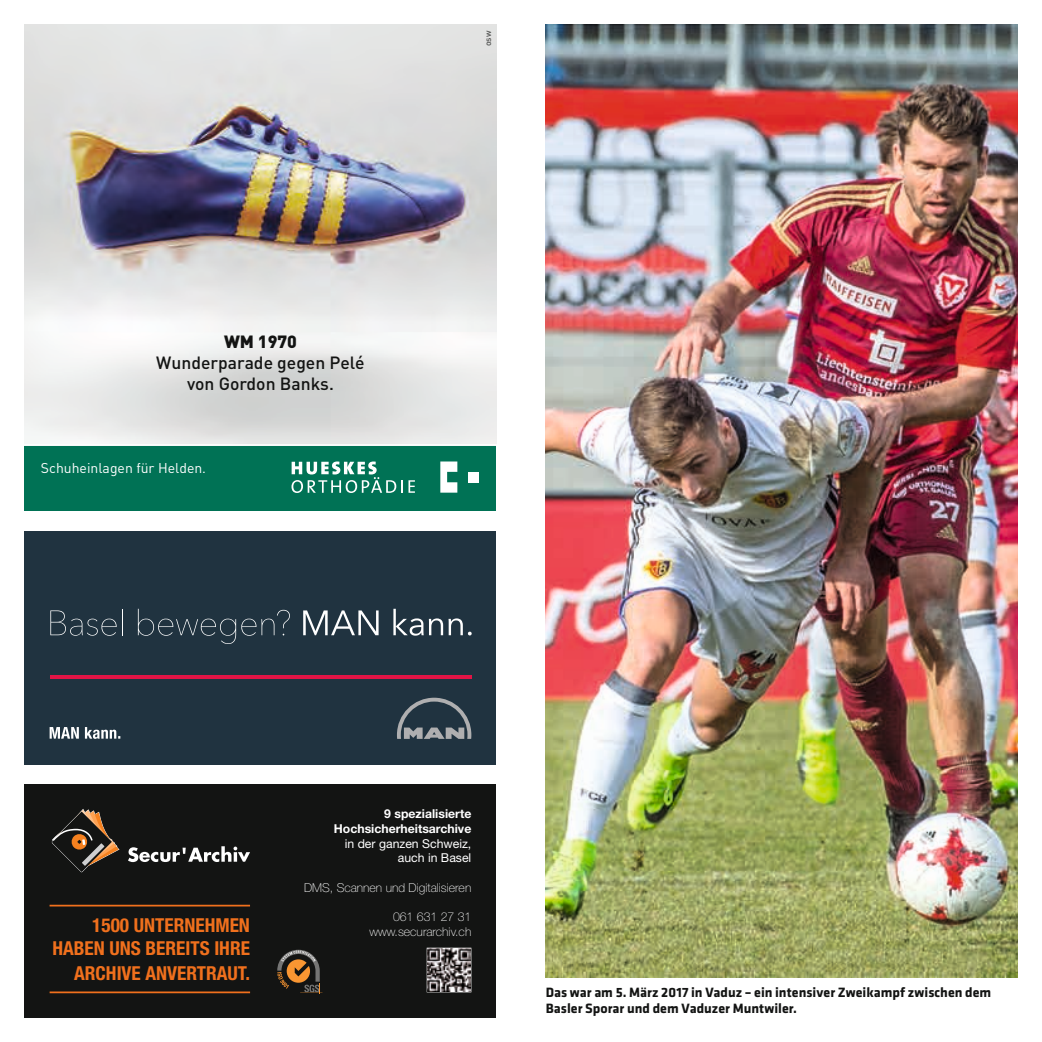
<style>
.page{position:relative;width:1042px;height:1042px;background:#fff}
.page>*{position:absolute;margin:0;border:0;box-sizing:border-box;transform-origin:0 0}
.t1{font:700 condensed 19.25px/23.1px "Helvetica Neue";color:#f0701d;text-align:right}
.t2{font:500 17.5px/21px "DIN";color:#131413;text-align:center}
.t3{font:900 17.5px "DIN";color:#131413}
.t4{font:700 14px/15.8px "Klavika";color:#131413}
.t5{font:14px "DIN";color:#fff}
.t6{font:100 12.25px/14.7px "Helvetica Neue";color:#fff;text-align:right}
.t7{font:700 12.25px/14.7px "Helvetica Neue";color:#fff;text-align:right}
.t8{font:12.25px/14.7px "Helvetica Neue";color:#fff;text-align:right}
.t9{font:500 8.75px "DIN";color:#131413}
</style>
<div class="page">
<img style="left:25px;top:25px;width:471px;height:419px">
<div style="left:25px;top:445px;width:471px;height:66px;background:#007255"></div>
<svg style="left:291px;top:461px;width:124px;height:32px"></svg>
<div style="left:468px;top:472px;width:10px;height:10px;background:#fff"></div>
<svg style="left:440px;top:461px;width:17px;height:32px"></svg>
<hr style="left:25px;top:444px;width:471px;height:2px;background:#fff">
<div style="left:25px;top:784px;width:471px;height:233px;background:#131413"></div>
<svg style="left:128px;top:846px;width:122px;height:16px"></svg>
<svg style="left:51px;top:809px;width:69px;height:63px"></svg>
<hr style="left:50px;top:991px;width:200px;height:2px;background:#f0701d">
<hr style="left:50px;top:905px;width:200px;height:1px;background:#f0701d">
<svg style="left:277px;top:950px;width:45px;height:44px"></svg>
<img style="left:427px;top:948px;width:43px;height:43px">
<div style="left:25px;top:531px;width:471px;height:233px;background:#203340"></div>
<svg style="left:397px;top:698px;width:74px;height:41px"></svg>
<svg style="left:50px;top:727px;width:70px;height:12px"></svg>
<hr style="left:50px;top:675px;width:421px;height:3px;background:#e31446">
<svg style="left:50px;top:609px;width:73px;height:27px"></svg>
<svg style="left:138px;top:609px;width:152px;height:35px"></svg>
<svg style="left:303px;top:610px;width:75px;height:25px"></svg>
<svg style="left:393px;top:609px;width:79px;height:27px"></svg>
<img style="left:546px;top:25px;width:471px;height:952px">
<p class="t3" style="left:224px;top:330px;width:74px">WM 1970</p>
<p class="t2" style="left:156px;top:352px;width:210px">Wunderparade gegen Pelé von Gordon Banks.</p>
<p class="t5" style="left:41px;top:459px;width:167px">Schuheinlagen für Helden.</p>
<p class="t9" style="left:482px;top:46px;width:17px;rotate:-90deg">osw</p>
<h1 class="t1" style="left:53px;top:913px;width:199px">1500 UNTERNEHMEN<br>HABEN UNS BEREITS IHRE</h1>
<h1 class="t1" style="left:74px;top:961px;width:177px">ARCHIVE ANVERTRAUT.</h1>
<p class="t7" style="left:334px;top:806px;width:139px">9 spezialisierte<br>Hochsicherheitsarchive</p>
<p class="t8" style="left:345px;top:836px;width:128px">in der ganzen Schweiz, auch in Basel</p>
<p class="t6" style="left:304px;top:880px;width:169px">DMS, Scannen und Digitalisieren</p>
<p class="t6" style="left:369px;top:909px;width:103px">061 631 27 31 www.securarchiv.ch</p>
<p class="t4" style="left:546px;top:983px;width:447px">Das war am 5. März 2017 in Vaduz – ein intensiver Zweikampf zwischen dem<br>Basler Sporar und dem Vaduzer Muntwiler.</p>
</div>
